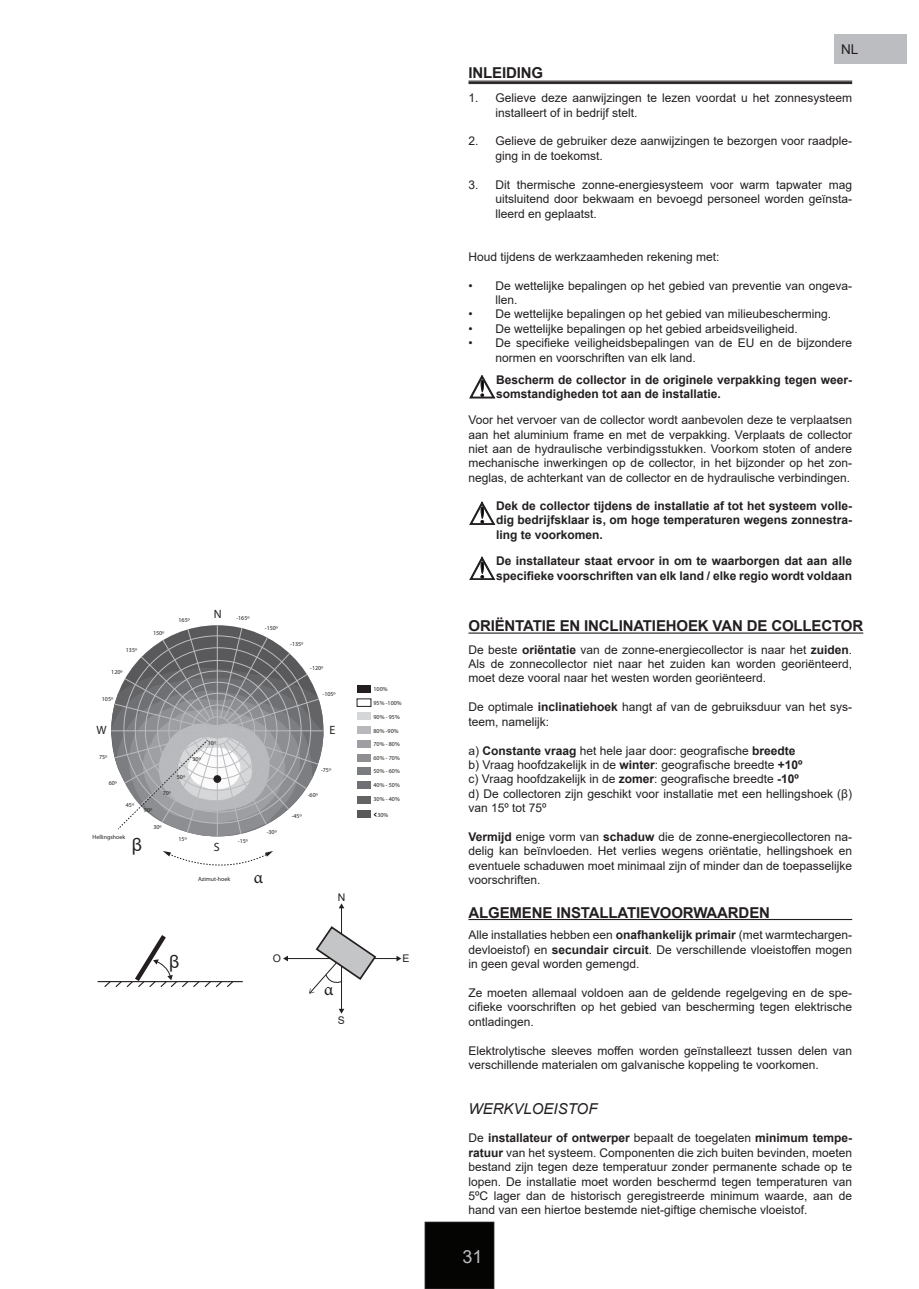
<style>
.page{position:relative;width:919px;height:1289px;background:#fff}
.page>*{position:absolute;margin:0;border:0;box-sizing:border-box;transform-origin:0 0}
.t1{font:18px "Arial";color:#bcbdc0}
.t2{font:18px "Minion Pro";color:#231f20}
.t3{font:18px "Arial";color:#231f20}
.t4{font:700 15px "Arial";letter-spacing:-.01em;color:#231f20}
.t5{font:italic 15px "Arial";color:#231f20}
.t6{font:13.5px "Arial";color:#231f20}
.t7{font:12px/14.4px "Arial";color:#231f20}
.t8{font:700 12px/14.4px "Arial";color:#231f20}
.t9{font:12px "Myriad Pro";color:#231f20}
.t10{font:10.5px "Arial";color:#231f20}
.t11{font:6px "Myriad Pro";color:#231f20}
.s1{font-weight:700}
</style>
<div class="page">
<div style="left:425px;top:1222px;width:69px;height:66px;background:#040503"></div>
<div style="left:425px;top:1221px;width:69px;height:67px;border:1px solid #231f20"></div>
<div style="left:833px;top:34px;width:73px;height:30px;background:#bcbdc0"></div>
<hr style="left:468px;top:83px;width:384px;height:1px;background:#231f20">
<hr style="left:468px;top:82px;width:384px;height:1px;background:#231f20">
<hr style="left:468px;top:81px;width:384px;height:1px;background:#231f20">
<hr style="left:468px;top:918px;width:384px;height:2px;background:#231f20">
<hr style="left:468px;top:632px;width:395px;height:1px;background:#231f20">
<svg style="left:469px;top:375px;width:26px;height:23px"></svg>
<svg style="left:469px;top:501px;width:26px;height:24px"></svg>
<svg style="left:469px;top:556px;width:26px;height:24px"></svg>
<hr style="left:217px;top:625px;width:1px;height:211px;background:#bbbcbf">
<svg style="left:111px;top:627px;width:213px;height:239px"></svg>
<div style="left:357px;top:685px;width:14px;height:7px;background:#231f20"></div>
<div style="left:357px;top:712px;width:14px;height:8px;background:#d5d6d8"></div>
<div style="left:357px;top:726px;width:14px;height:8px;background:#b8b9bc"></div>
<div style="left:357px;top:739px;width:14px;height:8px;background:#9d9fa2"></div>
<div style="left:357px;top:753px;width:14px;height:8px;background:#8d8f92"></div>
<div style="left:357px;top:767px;width:14px;height:8px;background:#7a7c7f"></div>
<div style="left:357px;top:781px;width:14px;height:8px;background:#6f7073"></div>
<div style="left:357px;top:795px;width:14px;height:8px;background:#636366"></div>
<div style="left:357px;top:809px;width:14px;height:8px;background:#57585a"></div>
<svg style="left:373px;top:812px;width:4px;height:5px"></svg>
<hr style="left:98px;top:981px;width:145px;height:1px;background:#231f20">
<svg style="left:103px;top:935px;width:131px;height:52px"></svg>
<hr style="left:341px;top:966px;width:1px;height:43px;background:#231f20">
<svg style="left:338px;top:1008px;width:6px;height:5px"></svg>
<hr style="left:287px;top:958px;width:43px;height:1px;background:#231f20">
<svg style="left:283px;top:955px;width:5px;height:6px"></svg>
<svg style="left:309px;top:903px;width:92px;height:90px"></svg>
<p class="t11" style="left:126px;top:646px;width:13px">135º</p>
<p class="t11" style="left:111px;top:668px;width:13px">120º</p>
<p class="t11" style="left:102px;top:695px;width:13px">105º</p>
<p class="t11" style="left:153px;top:629px;width:13px">150º</p>
<p class="t11" style="left:178px;top:616px;width:13px">165º</p>
<p class="t9" style="left:214px;top:606px;width:9px">N</p>
<p class="t11" style="left:236px;top:614px;width:15px">-165º</p>
<p class="t11" style="left:265px;top:623px;width:15px">-150º</p>
<p class="t11" style="left:290px;top:640px;width:15px">-135º</p>
<p class="t11" style="left:310px;top:664px;width:15px">-120º</p>
<p class="t11" style="left:322px;top:690px;width:15px">-105º</p>
<p class="t9" style="left:96px;top:722px;width:12px">W</p>
<p class="t9" style="left:329px;top:722px;width:7px">E</p>
<p class="t11" style="left:99px;top:753px;width:10px">75º</p>
<p class="t11" style="left:109px;top:779px;width:10px">60º</p>
<p class="t11" style="left:126px;top:801px;width:10px">45º</p>
<p class="t11" style="left:208px;top:739px;width:10px">10º</p>
<p class="t11" style="left:192px;top:755px;width:10px">30º</p>
<p class="t11" style="left:177px;top:773px;width:10px">50º</p>
<p class="t11" style="left:144px;top:806px;width:10px">90º</p>
<p class="t11" style="left:163px;top:788px;width:10px">70º</p>
<p class="t11" style="left:153px;top:823px;width:10px">30º</p>
<p class="t11" style="left:92px;top:833px;width:34px">Hellingshoek</p>
<p class="t3" style="left:132px;top:832px;width:12px">β</p>
<p class="t11" style="left:178px;top:835px;width:10px">15º</p>
<p class="t11" style="left:238px;top:837px;width:12px">-15º</p>
<p class="t9" style="left:214px;top:839px;width:7px">S</p>
<p class="t11" style="left:267px;top:827px;width:12px">-30º</p>
<p class="t11" style="left:198px;top:874px;width:34px">Azimut-hoek</p>
<p class="t2" style="left:254px;top:865px;width:11px">α</p>
<p class="t11" style="left:321px;top:765px;width:12px">-75º</p>
<p class="t11" style="left:308px;top:791px;width:12px">-60º</p>
<p class="t11" style="left:292px;top:812px;width:12px">-45º</p>
<p class="t10" style="left:338px;top:890px;width:9px">N</p>
<p class="t11" style="left:373px;top:685px;width:15px">100%</p>
<p class="t11" style="left:373px;top:699px;width:30px">95% -100%</p>
<p class="t11" style="left:373px;top:713px;width:28px">90% - 95%</p>
<p class="t11" style="left:373px;top:727px;width:26px">80% -90%</p>
<p class="t11" style="left:373px;top:740px;width:28px">70% - 80%</p>
<p class="t11" style="left:373px;top:753px;width:28px">60% - 70%</p>
<p class="t11" style="left:373px;top:767px;width:28px">50% - 60%</p>
<p class="t11" style="left:373px;top:781px;width:28px">40% - 50%</p>
<p class="t11" style="left:373px;top:795px;width:28px">30% - 40%</p>
<p class="t11" style="left:377px;top:810px;width:12px">30%</p>
<p class="t3" style="left:169px;top:949px;width:12px">β</p>
<p class="t10" style="left:273px;top:951px;width:10px">O</p>
<p class="t10" style="left:402px;top:951px;width:9px">E</p>
<p class="t2" style="left:324px;top:977px;width:11px">α</p>
<p class="t10" style="left:338px;top:1012px;width:9px">S</p>
<p class="t4" style="left:468px;top:62px;width:76px">INLEIDING</p>
<p class="t6" style="left:841px;top:40px;width:19px">NL</p>
<p class="t7" style="left:495px;top:91px;width:358px;text-indent:-27px">1. Gelieve deze aanwijzingen te lezen voordat u het zonnesysteem installeert of in bedrijf stelt.</p>
<p class="t7" style="left:495px;top:134px;width:358px;text-indent:-27px">2. Gelieve de gebruiker deze aanwijzingen te bezorgen voor raadple&shy;ging in de toekomst.</p>
<p class="t7" style="left:495px;top:177px;width:358px;text-align:justify;text-indent:-27px">3. Dit thermische zonne-energiesysteem voor warm tapwater mag uitsluitend door bekwaam en bevoegd personeel worden geïnsta&shy;lleerd en geplaatst.</p>
<p class="t7" style="left:468px;top:249px;width:252px">Houd tijdens de werkzaamheden rekening met:</p>
<p class="t7" style="left:495px;top:278px;width:358px;text-indent:-27px">• De wettelijke bepalingen op het gebied van preventie van ongeva&shy;llen.</p>
<p class="t7" style="left:468px;top:307px;width:364px">• De wettelijke bepalingen op het gebied van milieubescherming.</p>
<p class="t7" style="left:468px;top:321px;width:331px">• De wettelijke bepalingen op het gebied arbeidsveiligheid.</p>
<p class="t7" style="left:495px;top:336px;width:358px;text-indent:-27px">• De specifieke veiligheidsbepalingen van de EU en de bijzondere normen en voorschriften van elk land.</p>
<p class="t8" style="left:496px;top:372px;width:357px">Bescherm de collector in de originele verpakking tegen weer&shy;somstandigheden tot aan de installatie.</p>
<p class="t7" style="left:468px;top:412px;width:385px;text-align:justify">Voor het vervoer van de collector wordt aanbevolen deze te verplaatsen aan het aluminium frame en met de verpakking. Verplaats de collector niet aan de hydraulische verbindigsstukken. Voorkom stoten of andere mechanische inwerkingen op de collector, in het bijzonder op het zon&shy;neglas, de achterkant van de collector en de hydraulische verbindingen.</p>
<p class="t8" style="left:496px;top:499px;width:357px;text-align:justify">Dek de collector tijdens de installatie af tot het systeem volle&shy;dig bedrijfsklaar is, om hoge temperaturen wegens zonnestra&shy;ling te voorkomen.</p>
<p class="t8" style="left:496px;top:554px;width:357px">De installateur staat ervoor in om te waarborgen dat aan alle specifieke voorschriften van elk land / elke regio wordt voldaan</p>
<p class="t4" style="left:468px;top:615px;width:396px">ORIËNTATIE EN INCLINATIEHOEK VAN DE COLLECTOR</p>
<p class="t7" style="left:468px;top:642px;width:385px;text-align:justify">De beste <span class="s1">oriëntatie</span> van de zonne-energiecollector is naar het <span class="s1">zuiden</span>.<br>Als de zonnecollector niet naar het zuiden kan worden georiënteerd, moet deze vooral naar het westen worden georiënteerd.</p>
<p class="t7" style="left:468px;top:699px;width:385px">De optimale <span class="s1">inclinatiehoek</span> hangt af van de gebruiksduur van het sys&shy;teem, namelijk:</p>
<p class="t7" style="left:468px;top:743px;width:328px">a) <span class="s1">Constante vraag</span> het hele jaar door: geografische <span class="s1">breedte</span></p>
<p class="t7" style="left:468px;top:757px;width:335px">b) Vraag hoofdzakelijk in de <span class="s1">winter</span>: geografische breedte <span class="s1">+10º</span></p>
<p class="t7" style="left:468px;top:771px;width:332px">c) Vraag hoofdzakelijk in de <span class="s1">zomer</span>: geografische breedte <span class="s1">-10º</span></p>
<p class="t7" style="left:468px;top:786px;width:385px">d) De collectoren zijn geschikt voor installatie met een hellingshoek (β) van 15º tot 75º</p>
<p class="t7" style="left:468px;top:829px;width:385px;text-align:justify"><span class="s1">Vermijd</span> enige vorm van <span class="s1">schaduw</span> die de zonne-energiecollectoren na&shy;delig kan beïnvloeden. Het verlies wegens oriëntatie, hellingshoek en eventuele schaduwen moet minimaal zijn of minder dan de toepasselijke voorschriften.</p>
<p class="t4" style="left:468px;top:901px;width:303px">ALGEMENE INSTALLATIEVOORWAARDEN</p>
<p class="t7" style="left:468px;top:927px;width:385px;text-align:justify">Alle installaties hebben een <span class="s1">onafhankelijk primair</span> (met warmtechargen&shy;devloeistof) en <span class="s1">secundair circuit</span>. De verschillende vloeistoffen mogen in geen geval worden gemengd.</p>
<p class="t7" style="left:468px;top:985px;width:385px;text-align:justify">Ze moeten allemaal voldoen aan de geldende regelgeving en de spe&shy;cifieke voorschriften op het gebied van bescherming tegen elektrische ontladingen.</p>
<p class="t7" style="left:468px;top:1042px;width:385px">Elektrolytische sleeves moffen worden geïnstalleezt tussen delen van verschillende materialen om galvanische koppeling te voorkomen.</p>
<p class="t5" style="left:468px;top:1098px;width:130px">WERKVLOEISTOF</p>
<p class="t7" style="left:468px;top:1130px;width:385px;text-align:justify">De <span class="s1">installateur of ontwerper</span> bepaalt de toegelaten <span class="s1">minimum tempe&shy;ratuur</span> van het systeem. Componenten die zich buiten bevinden, moeten bestand zijn tegen deze temperatuur zonder permanente schade op te lopen. De installatie moet worden beschermd tegen temperaturen van 5ºC lager dan de historisch geregistreerde minimum waarde, aan de hand van een hiertoe bestemde niet-giftige chemische vloeistof.</p>
<h1 class="t1" style="left:462px;top:1244px;width:22px">31</h1>
</div>
